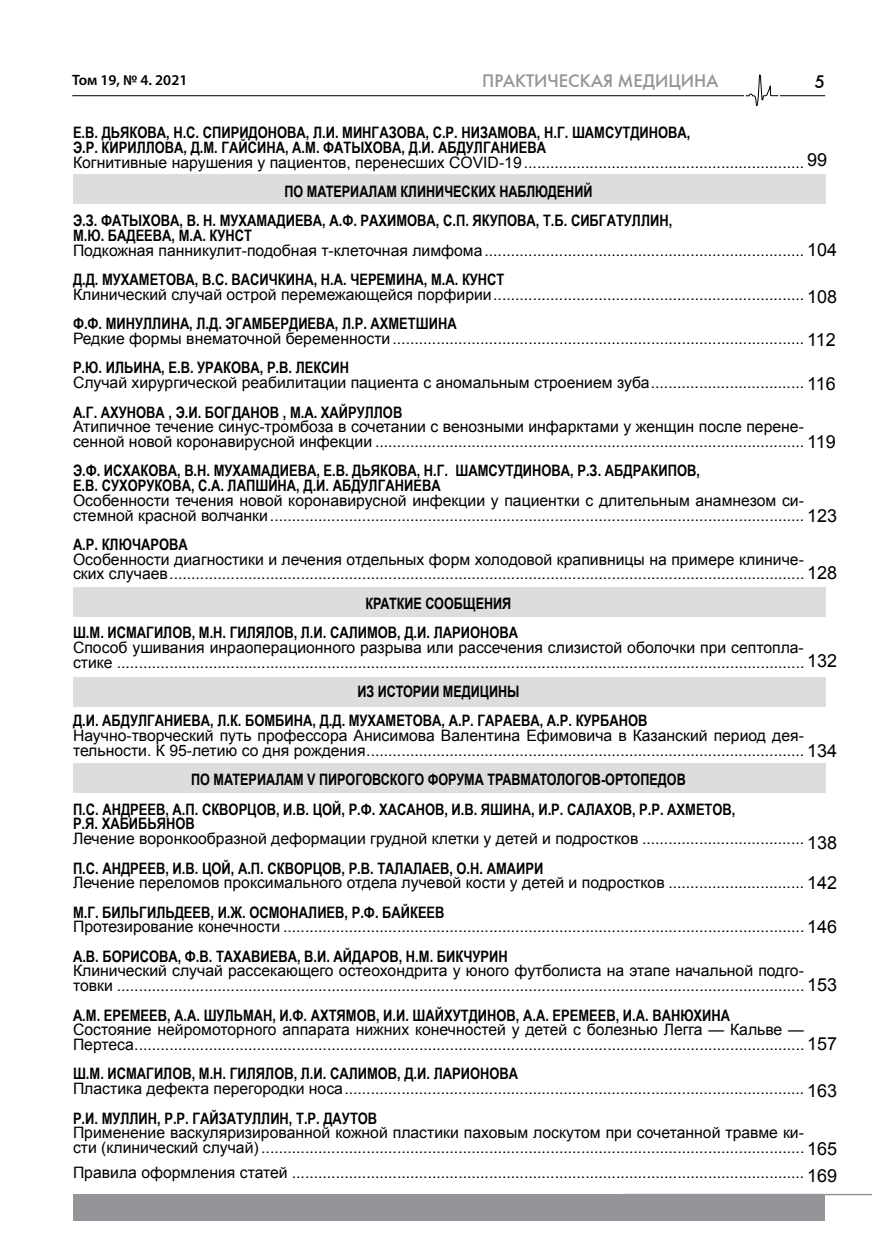
<style>
.page{position:relative;width:872px;height:1255px;background:#fff}
.page>*{position:absolute;margin:0;border:0;box-sizing:border-box;transform-origin:0 0}
.t1{font:18px/27px "Arial";color:#000}
.t2{font:18px "Futuris C";color:#939598}
.t3{font:18px "Futuris C";color:#000}
.t4{font:15.75px/14.7px "Arial";color:#000}
.t5{font:700 15.75px/14.7px "Arial Narrow";color:#000}
.t6{font:700 15.75px "Arial";color:#000;scale:.8 1}
.t7{font:600 15px "Myriad Pro";color:#000}
</style>
<div class="page">
<hr style="left:72px;top:95px;width:753px;height:1px;background:#000">
<div style="left:74px;top:1193px;width:751px;height:27px;background:#939598"></div>
<hr style="left:623px;top:1193px;width:249px;height:2px;background:#939598">
<div style="left:744px;top:73px;width:35px;height:33px;background:#fff"></div>
<svg style="left:745px;top:74px;width:34px;height:32px"></svg>
<div style="left:73px;top:175px;width:752px;height:29px;background:#dcddde"></div>
<div style="left:73px;top:587px;width:752px;height:30px;background:#dcddde"></div>
<div style="left:73px;top:677px;width:752px;height:29px;background:#dcddde"></div>
<div style="left:73px;top:763px;width:752px;height:29px;background:#dcddde"></div>
<p class="t7" style="left:72px;top:71px;width:117px">Том 19, № 4. 2021</p>
<p class="t2" style="left:482px;top:69px;width:238px">ПРАКТИЧЕСКАЯ МЕДИЦИНА</p>
<p class="t3" style="left:814px;top:71px;width:12px">5</p>
<p class="t5" style="left:73px;top:124px;width:48px">Е.В. Дьякова</p>
<p class="t5" style="left:166px;top:124px;width:57px">, Н.С. Спиридонова</p>
<p class="t5" style="left:306px;top:124px;width:58px">, Л.И. Мингазова</p>
<p class="t5" style="left:425px;top:124px;width:56px">, С.Р. Низамова</p>
<p class="t5" style="left:537px;top:124px;width:59px">, Н.Г. Шамсутдинова</p>
<p class="t5" style="left:687px;top:124px;width:5px">,</p>
<p class="t5" style="left:73px;top:139px;width:47px">Э.Р. Кириллова</p>
<p class="t5" style="left:183px;top:139px;width:75px">, Д.М. Гайсина</p>
<p class="t5" style="left:285px;top:139px;width:90px">, А.М. Фатыхова</p>
<p class="t5" style="left:401px;top:139px;width:56px">, Д.И. Абдулганиева</p>
<p class="t4" style="left:73px;top:155px;width:732px">Когнитивные нарушения у пациентов, перенесших COVID-19................................................................</p>
<p class="t6" style="left:284px;top:181px;width:386px">ПО МАТЕРИАЛАМ КЛИНИЧЕСКИХ НАБЛЮДЕНИЙ</p>
<p class="t5" style="left:73px;top:213px;width:601px">Э.З. ФАТЫХОВА, В. Н. МУХАМАДИЕВА, А.Ф. РАХИМОВА, С.П. ЯКУПОВА, Т.Б. СИБГАТУЛЛИН,<br>М.Ю. БАДЕЕВА, М.А. КУНСТ</p>
<p class="t4" style="left:73px;top:243px;width:732px">Подкожная панникулит-подобная т-клеточная лимфома.........................................................................</p>
<p class="t5" style="left:73px;top:271px;width:433px">Д.Д. МУХАМЕТОВА, В.С. ВАСИЧКИНА, Н.А. ЧЕРЕМИНА, М.А. КУНСТ</p>
<p class="t4" style="left:73px;top:287px;width:732px">Клинический случай острой перемежающейся порфирии.......................................................................</p>
<p class="t5" style="left:73px;top:315px;width:54px">Ф.Ф. Минуллина</p>
<p class="t5" style="left:189px;top:315px;width:56px">, Л.Д. Эгамбердиева</p>
<p class="t5" style="left:335px;top:315px;width:56px">, Л.Р. Ахметшина</p>
<p class="t4" style="left:73px;top:331px;width:733px">Редкие формы внематочной беременности..............................................................................................</p>
<p class="t5" style="left:73px;top:360px;width:278px">Р.Ю. ИЛЬИНА, Е.В. УРАКОВА, Р.В. ЛЕКСИН</p>
<p class="t4" style="left:73px;top:375px;width:732px">Случай хирургической реабилитации пациента с аномальным строением зуба...................................</p>
<p class="t5" style="left:73px;top:404px;width:48px">А.Г. Ахунова</p>
<p class="t5" style="left:168px;top:404px;width:56px">, Э.И. Богданов</p>
<p class="t5" style="left:283px;top:404px;width:76px">, М.А. Хайруллов</p>
<p class="t4" style="left:73px;top:419px;width:733px">Атипичное течение синус-тромбоза в сочетании с венозными инфарктами у женщин после перене&shy;сенной новой коронавирусной инфекции ..................................................................................................</p>
<p class="t5" style="left:73px;top:462px;width:628px">Э.Ф. ИСХАКОВА, В.Н. МУХАМАДИЕВА, Е.В. ДЬЯКОВА, Н.Г. ШАМСУТДИНОВА, Р.З. АБДРАКИПОВ,<br>Е.В. СУХОРУКОВА, С.А. ЛАПШИНА, Д.И. АБДУЛГАНИЕВА</p>
<p class="t4" style="left:73px;top:493px;width:733px">Особенности течения новой коронавирусной инфекции у пациентки с длительным анамнезом си&shy;стемной красной волчанки..........................................................................................................................</p>
<p class="t5" style="left:73px;top:536px;width:116px">А.Р. КЛЮЧАРОВА</p>
<p class="t4" style="left:73px;top:552px;width:733px">Особенности диагностики и лечения отдельных форм холодовой крапивницы на примере клиниче&shy;ских случаев.................................................................................................................................................</p>
<p class="t6" style="left:365px;top:592px;width:184px">КРАТКИЕ СООБЩЕНИЯ</p>
<p class="t5" style="left:73px;top:624px;width:55px">Ш.М. Исмагилов</p>
<p class="t5" style="left:192px;top:624px;width:56px">, М.Н. Гилялов</p>
<p class="t5" style="left:294px;top:624px;width:57px">, Л.И. Салимов</p>
<p class="t5" style="left:397px;top:624px;width:56px">, Д.И. Ларионова</p>
<p class="t4" style="left:73px;top:640px;width:733px">Способ ушивания инраоперационного разрыва или рассечения слизистой оболочки при септопла&shy;стике .............................................................................................................................................................</p>
<p class="t6" style="left:357px;top:681px;width:204px">ИЗ ИСТОРИИ МЕДИЦИНЫ</p>
<p class="t5" style="left:73px;top:712px;width:576px">Д.И. АБДУЛГАНИЕВА, Л.К. БОМБИНА, Д.Д. МУХАМЕТОВА, А.Р. ГАРАЕВА, А.Р. КУРБАНОВ</p>
<p class="t4" style="left:73px;top:728px;width:733px">Научно-творческий путь профессора Анисимова Валентина Ефимовича в Казанский период дея&shy;тельности. К 95-летию со дня рождения....................................................................................................</p>
<p class="t6" style="left:191px;top:769px;width:41px">По материалам</p>
<p class="t6" style="left:307px;top:769px;width:38px">V Пироговского</p>
<p class="t6" style="left:428px;top:769px;width:26px">форума</p>
<p class="t6" style="left:487px;top:769px;width:12px">травматологов</p>
<p class="t6" style="left:601px;top:769px;width:18px">-ортопедов</p>
<p class="t5" style="left:73px;top:801px;width:664px">П.С. АНДРЕЕВ, А.П. СКВОРЦОВ, И.В. ЦОЙ, Р.Ф. ХАСАНОВ, И.В. ЯШИНА, И.Р. САЛАХОВ, Р.Р. АХМЕТОВ,<br>Р.Я. ХАБИБЬЯНОВ</p>
<p class="t4" style="left:73px;top:831px;width:732px">Лечение воронкообразной деформации грудной клетки у детей и подростков .....................................</p>
<p class="t5" style="left:73px;top:859px;width:472px">П.С. АНДРЕЕВ, И.В. ЦОЙ, А.П. СКВОРЦОВ, Р.В. ТАЛАЛАЕВ, О.Н. АМАИРИ</p>
<p class="t4" style="left:73px;top:875px;width:732px">Лечение переломов проксимального отдела лучевой кости у детей и подростков ...............................</p>
<p class="t5" style="left:73px;top:903px;width:373px">М.Г. БИЛЬГИЛЬДЕЕВ, И.Ж. ОСМОНАЛИЕВ, Р.Ф. БАЙКЕЕВ</p>
<p class="t4" style="left:73px;top:919px;width:733px">Протезирование конечности .......................................................................................................................</p>
<p class="t5" style="left:73px;top:948px;width:436px">А.В. БОРИСОВА, Ф.В. ТАХАВИЕВА, В.И. АЙДАРОВ, Н.М. БИКЧУРИН</p>
<p class="t4" style="left:73px;top:963px;width:733px">Клинический случай рассекающего остеохондрита у юного футболиста на этапе начальной подго&shy;товки .............................................................................................................................................................</p>
<p class="t5" style="left:73px;top:1006px;width:658px">А.М. ЕРЕМЕЕВ, А.А. ШУЛЬМАН, И.Ф. АХТЯМОВ, И.И. ШАЙХУТДИНОВ, А.А. ЕРЕМЕЕВ, И.А. ВАНЮХИНА</p>
<p class="t4" style="left:73px;top:1022px;width:733px">Состояние нейромоторного аппарата нижних конечностей у детей с болезнью Легга — Кальве —<br>Пертеса.........................................................................................................................................................</p>
<p class="t5" style="left:73px;top:1065px;width:446px">Ш.М. ИСМАГИЛОВ, М.Н. ГИЛЯЛОВ, Л.И. САЛИМОВ, Д.И. ЛАРИОНОВА</p>
<p class="t4" style="left:73px;top:1081px;width:733px">Пластика дефекта перегородки носа.........................................................................................................</p>
<p class="t5" style="left:73px;top:1109px;width:306px">Р.И. МУЛЛИН, Р.Р. ГАЙЗАТУЛЛИН, Т.Р. ДАУТОВ</p>
<p class="t4" style="left:73px;top:1125px;width:733px">Применение васкуляризированной кожной пластики паховым лоскутом при сочетанной травме ки&shy;сти (клинический случай) ............................................................................................................................</p>
<p class="t4" style="left:73px;top:1165px;width:733px">Правила оформления статей .....................................................................................................................</p>
<p class="t1" style="left:807px;top:146px;width:22px">99</p>
<p class="t1" style="left:807px;top:236px;width:32px">104</p>
<p class="t1" style="left:807px;top:283px;width:32px">108</p>
<p class="t1" style="left:807px;top:326px;width:30px">112</p>
<p class="t1" style="left:807px;top:370px;width:30px">116</p>
<p class="t1" style="left:807px;top:428px;width:30px">119</p>
<p class="t1" style="left:807px;top:502px;width:32px">123</p>
<p class="t1" style="left:807px;top:559px;width:32px">128</p>
<p class="t1" style="left:807px;top:647px;width:32px">132</p>
<p class="t1" style="left:807px;top:737px;width:32px">134</p>
<p class="t1" style="left:807px;top:829px;width:32px">138</p>
<p class="t1" style="left:807px;top:869px;width:32px">142</p>
<p class="t1" style="left:807px;top:913px;width:32px">146</p>
<p class="t1" style="left:807px;top:971px;width:32px">153</p>
<p class="t1" style="left:807px;top:1030px;width:32px">157</p>
<p class="t1" style="left:807px;top:1076px;width:32px">163</p>
<p class="t1" style="left:807px;top:1135px;width:32px">165<br>169</p>
</div>
